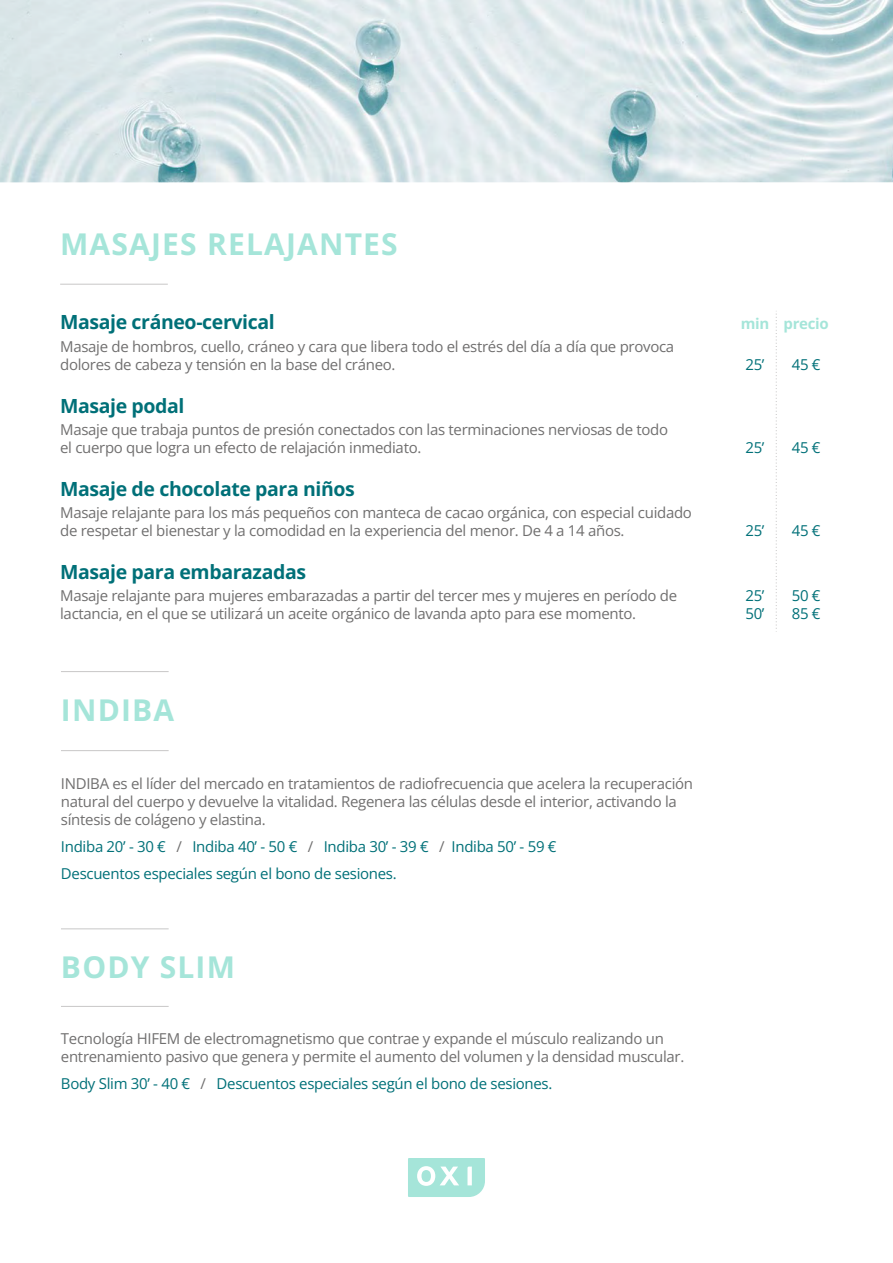
<style>
.page{position:relative;width:893px;height:1263px;background:#fff}
.page>*{position:absolute;margin:0;border:0;box-sizing:border-box;transform-origin:0 0}
.t1{font:700 30px "Open Sans";letter-spacing:.04em;color:#a5e5d9}
.t2{font:700 19.5px "Open Sans";letter-spacing:-.02em;color:#007078}
.t3{font:15px/18px "Open Sans";letter-spacing:-.02em;color:#706f6f}
.t4{font:15px/27px "Open Sans";letter-spacing:-.02em;color:#007078}
.t5{font:700 15px "Open Sans";letter-spacing:-.02em;color:#a5e5d9}
.s1{color:#706f6f}
</style>
<div class="page">
<svg style="left:408px;top:1158px;width:77px;height:39px"></svg>
<img style="left:0;top:0;width:893px;height:182px">
<hr style="left:61px;top:928px;width:108px;height:1px;background:#c8c7c7">
<hr style="left:61px;top:1006px;width:108px;height:1px;background:#c8c7c7">
<hr style="left:61px;top:671px;width:108px;height:1px;background:#c8c7c7">
<hr style="left:61px;top:750px;width:108px;height:1px;background:#c8c7c7">
<hr style="left:60px;top:284px;width:108px;height:1px;background:#c8c7c7">
<svg style="left:776px;top:311px;width:1px;height:321px"></svg>
<h1 class="t1" style="left:60px;top:223px;width:339px">MASAJES RELAJANTES</h1>
<h2 class="t2" style="left:60px;top:309px;width:216px">Masaje cráneo-cervical</h2>
<p class="t5" style="left:741px;top:313px;width:90px">min precio</p>
<p class="t3" style="left:60px;top:337px;width:616px">Masaje de hombros, cuello, cráneo y cara que libera todo el estrés del día a día que provoca dolores de cabeza y tensión en la base del cráneo.</p>
<p class="t4" style="left:745px;top:351px;width:21px">25’</p>
<p class="t4" style="left:792px;top:351px;width:30px">45 €</p>
<h2 class="t2" style="left:60px;top:392px;width:126px">Masaje podal</h2>
<p class="t3" style="left:60px;top:420px;width:609px">Masaje que trabaja puntos de presión conectados con las terminaciones nerviosas de todo el cuerpo que logra un efecto de relajación inmediato.</p>
<h2 class="t2" style="left:60px;top:475px;width:296px">Masaje de chocolate para niños</h2>
<p class="t3" style="left:60px;top:503px;width:633px">Masaje relajante para los más pequeños con manteca de cacao orgánica, con especial cuidado de respetar el bienestar y la comodidad en la experiencia del menor. De 4 a 14 años.</p>
<p class="t4" style="left:745px;top:434px;width:21px">25’</p>
<p class="t4" style="left:792px;top:434px;width:30px">45 €</p>
<p class="t4" style="left:745px;top:517px;width:21px">25’</p>
<p class="t4" style="left:792px;top:517px;width:30px">45 €</p>
<h2 class="t2" style="left:60px;top:558px;width:247px">Masaje para embarazadas</h2>
<p class="t3" style="left:60px;top:586px;width:619px">Masaje relajante para mujeres embarazadas a partir del tercer mes y mujeres en período de</p>
<p class="t4" style="left:745px;top:582px;width:21px">25’</p>
<p class="t4" style="left:792px;top:582px;width:30px">50 €</p>
<p class="t3" style="left:60px;top:604px;width:577px">lactancia, en el que se utilizará un aceite orgánico de lavanda apto para ese momento.</p>
<p class="t4" style="left:745px;top:600px;width:21px">50’</p>
<p class="t4" style="left:792px;top:600px;width:30px">85 €</p>
<h1 class="t1" style="left:61px;top:689px;width:115px">INDIBA</h1>
<p class="t3" style="left:61px;top:774px;width:634px">INDIBA es el líder del mercado en tratamientos de radiofrecuencia que acelera la recuperación natural del cuerpo y devuelve la vitalidad. Regenera las células desde el interior, activando la síntesis de colágeno y elastina.</p>
<p class="t4" style="left:61px;top:832px;width:497px">Indiba 20’ - 30 € <span class="s1">/</span> Indiba 40’ - 50 € <span class="s1">/</span> Indiba 30’ - 39 € <span class="s1">/</span> Indiba 50’ - 59 €<br>Descuentos especiales según el bono de sesiones.</p>
<h1 class="t1" style="left:61px;top:946px;width:176px">BODY SLIM</h1>
<p class="t3" style="left:61px;top:1029px;width:625px">Tecnología HIFEM de electromagnetismo que contrae y expande el músculo realizando un entrenamiento pasivo que genera y permite el aumento del volumen y la densidad muscular.</p>
<p class="t4" style="left:61px;top:1069px;width:493px">Body Slim 30’ - 40 € <span class="s1">/</span> Descuentos especiales según el bono de sesiones.</p>
</div>
